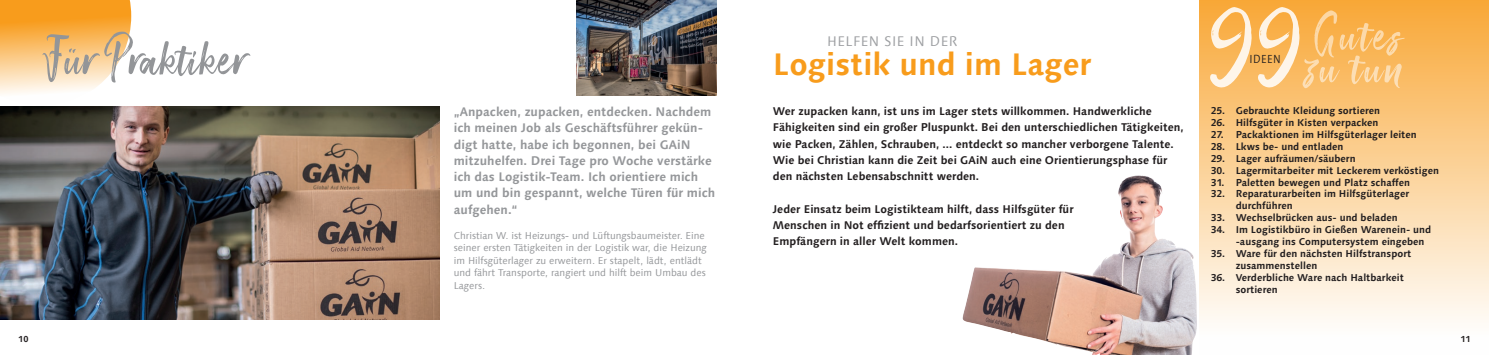
<style>
.page{position:relative;width:1489px;height:355px;background:#fff}
.page>*{position:absolute;margin:0;border:0;box-sizing:border-box;transform-origin:0 0}
.t1{font:61.25px "Smithen";color:#939598;scale:.93 1}
.t2{font:700 31.25px "Linotype Syntax Com";color:#f89c1c}
.t3{font:14px "Linotype Syntax Com";letter-spacing:.04em;color:#9d9fa2}
.t4{font:700 12.5px/16.2px "Linotype Syntax Com";color:#95979a}
.t5{font:11.75px "Linotype Syntax Com";letter-spacing:.05em;color:#231f20;scale:.86 1}
.t6{font:700 11.25px/16.2px "Linotype Syntax Com";color:#231f20}
.t7{font:700 10px/11.9px "Linotype Syntax Com";color:#231f20}
.t8{font:10px/12.5px "Linotype Syntax Com";color:#95979a}
.t9{font:700 8.75px "Linotype Syntax Com";color:#231f20}
</style>
<div class="page">
<svg style="left:0;top:0;width:131px;height:94px"></svg>
<div style="left:1199px;top:0;width:289px;height:354px;background:linear-gradient(to bottom,#f8a737,#fff)"></div>
<svg style="left:1209px;top:6px;width:195px;height:83px"></svg>
<img style="left:0;top:107px;width:439px;height:212px">
<img style="left:962px;top:175px;width:235px;height:179px">
<img style="left:576px;top:0;width:140px;height:95px">
<h1 class="t1" style="left:43px;top:21px;width:220px">Für Praktiker</h1>
<p class="t4" style="left:454px;top:103px;width:263px">„Anpacken, zupacken, entdecken. Nachdem ich meinen Job als Geschäftsführer gekün&shy;digt hatte, habe ich begonnen, bei GAiN mitzuhelfen. Drei Tage pro Woche verstärke ich das Logistik-Team. Ich orientiere mich um und bin gespannt, welche Türen für mich aufgehen.“</p>
<p class="t8" style="left:454px;top:229px;width:254px">Christian W. ist Heizungs- und Lüftungsbaumeister. Eine seiner ersten Tätigkeiten in der Logistik war, die Heizung im Hilfsgüterlager zu erweitern. Er stapelt, lädt, entlädt und fährt Transporte, rangiert und hilft beim Umbau des Lagers.</p>
<h3 class="t3" style="left:827px;top:32px;width:132px">HELFEN SIE IN DER</h3>
<h2 class="t2" style="left:772px;top:45px;width:320px">Logistik und im Lager</h2>
<p class="t6" style="left:772px;top:103px;width:412px">Wer zupacken kann, ist uns im Lager stets willkommen. Handwerkliche Fähigkeiten sind ein großer Pluspunkt. Bei den unterschiedlichen Tätigkeiten, wie Packen, Zählen, Schrauben, ... entdeckt so mancher verborgene Talente.<br>Wie bei Christian kann die Zeit bei GAiN auch eine Orientierungsphase für den nächsten Lebensabschnitt werden.</p>
<p class="t6" style="left:772px;top:200px;width:302px">Jeder Einsatz beim Logistikteam hilft, dass Hilfsgüter für<br>Menschen in Not effizient und bedarfsorientiert zu den<br>Empfängern in aller Welt kommen.</p>
<p class="t5" style="left:1249px;top:51px;width:38px">IDEEN</p>
<p class="t7" style="left:1210px;top:104px;width:171px">25. Gebrauchte Kleidung sortieren</p>
<p class="t7" style="left:1210px;top:116px;width:169px">26. Hilfsgüter in Kisten verpacken</p>
<p class="t7" style="left:1210px;top:128px;width:208px">27. Packaktionen im Hilfsgüterlager leiten</p>
<p class="t7" style="left:1210px;top:140px;width:134px">28. Lkws be- und entladen</p>
<p class="t7" style="left:1210px;top:152px;width:146px">29. Lager aufräumen/säubern</p>
<p class="t7" style="left:1210px;top:164px;width:230px">30. Lagermitarbeiter mit Leckerem verköstigen</p>
<p class="t7" style="left:1210px;top:176px;width:201px">31. Paletten bewegen und Platz schaffen</p>
<p class="t7" style="left:1210px;top:188px;width:200px">32. Reparaturarbeiten im Hilfsgüterlager -durchführen</p>
<p class="t7" style="left:1210px;top:211px;width:188px">33. Wechselbrücken aus- und beladen</p>
<p class="t7" style="left:1210px;top:223px;width:222px">34. Im Logistikbüro in Gießen Warenein- und -ausgang ins Computersystem eingeben</p>
<p class="t7" style="left:1235px;top:247px;width:177px;text-indent:-25px">35. Ware für den nächsten Hilfstransport zusammenstellen</p>
<p class="t7" style="left:1235px;top:271px;width:170px;text-indent:-25px">36. Verderbliche Ware nach Haltbarkeit sortieren</p>
<p class="t9" style="left:18px;top:333px;width:12px">10</p>
<p class="t9" style="left:1460px;top:333px;width:12px">11</p>
</div>
